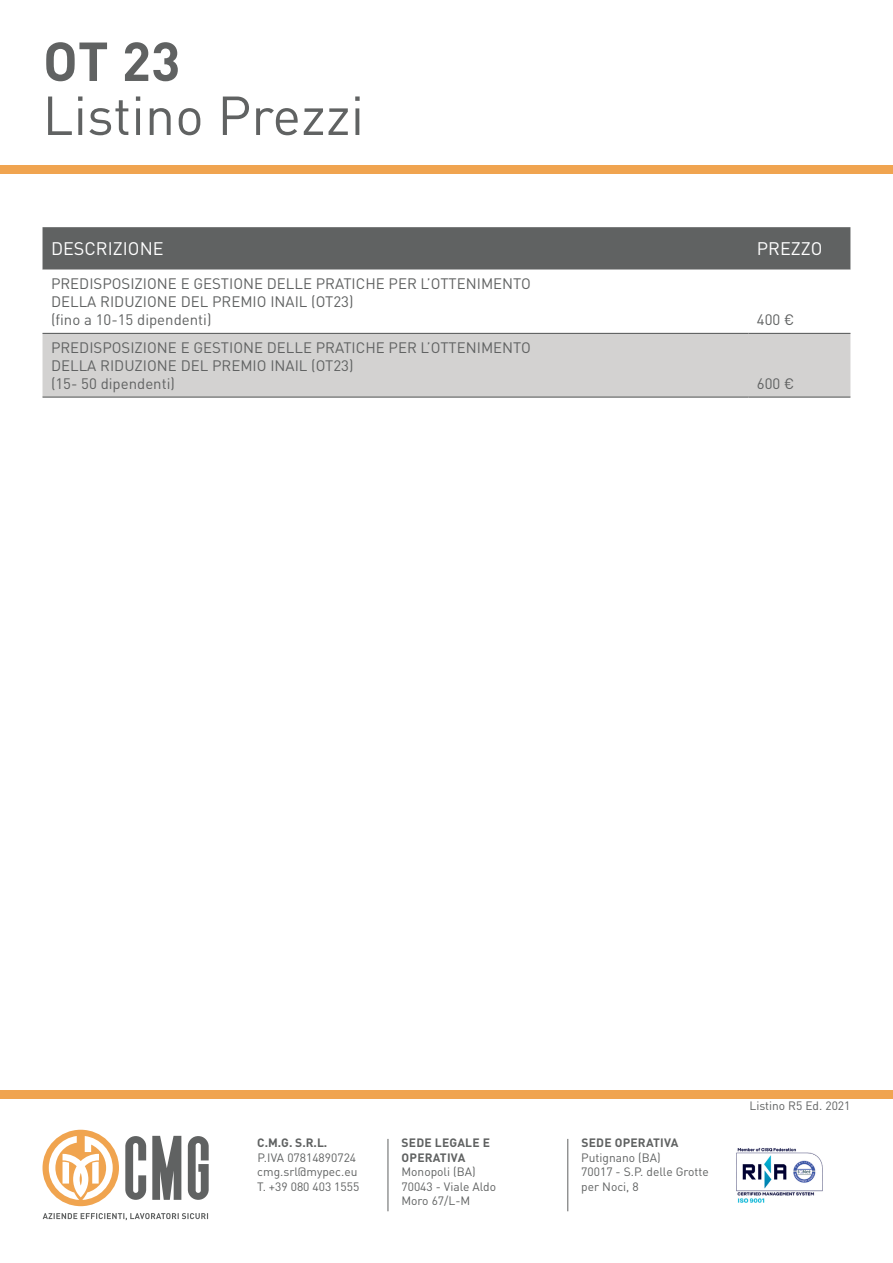
<style>
.page{position:relative;width:893px;height:1263px;background:#fff}
.page>*{position:absolute;margin:0;border:0;box-sizing:border-box;transform-origin:0 0}
.t1{font:54px "DIN Pro";color:#606262}
.t2{font:700 54px "DIN Pro";color:#606262}
.t3{font:18px "DIN Pro";color:#fff}
.t4{font:15px "DIN Pro";color:#606262}
.t5{font:12px/14.4px "DIN Pro";color:#606262}
.t6{font:700 12px/14.4px "DIN Pro";letter-spacing:.02em;color:#606262}
</style>
<div class="page">
<div style="left:43px;top:227px;width:807px;height:43px;background:#606262"></div>
<svg style="left:43px;top:332px;width:807px;height:1px"></svg>
<div style="left:43px;top:334px;width:807px;height:62px;background:#d3d2d1"></div>
<hr style="left:43px;top:333px;width:705px;height:1px;background:#606262">
<hr style="left:748px;top:333px;width:102px;height:1px;background:#606262">
<hr style="left:43px;top:396px;width:705px;height:2px;background:#606262">
<hr style="left:748px;top:396px;width:102px;height:2px;background:#606262">
<div style="left:0;top:1091px;width:893px;height:8px;background:#f0a450"></div>
<div style="left:0;top:166px;width:893px;height:8px;background:#f0a450"></div>
<svg style="left:43px;top:1130px;width:76px;height:76px"></svg>
<svg style="left:125px;top:1136px;width:21px;height:64px"></svg>
<svg style="left:152px;top:1136px;width:29px;height:64px;background:#7e7f7f"></svg>
<svg style="left:188px;top:1136px;width:21px;height:64px"></svg>
<svg style="left:43px;top:1213px;width:165px;height:7px"></svg>
<hr style="left:388px;top:1139px;width:1px;height:72px;background:#606262">
<hr style="left:567px;top:1139px;width:1px;height:72px;background:#606262">
<img style="left:736px;top:1147px;width:87px;height:55px">
<p class="t2" style="left:43px;top:16px;width:139px">OT 23</p>
<p class="t1" style="left:43px;top:73px;width:323px">Listino Prezzi</p>
<p class="t3" style="left:51px;top:234px;width:114px">DESCRIZIONE</p>
<p class="t3" style="left:757px;top:234px;width:67px">PREZZO</p>
<p class="t4" style="left:51px;top:272px;width:481px">PREDISPOSIZIONE E GESTIONE DELLE PRATICHE PER L’OTTENIMENTO</p>
<p class="t4" style="left:51px;top:290px;width:304px">DELLA RIDUZIONE DEL PREMIO INAIL (OT23)</p>
<p class="t4" style="left:51px;top:308px;width:162px">(fino a 10-15 dipendenti)</p>
<p class="t4" style="left:757px;top:308px;width:39px">400 €</p>
<p class="t4" style="left:51px;top:335px;width:481px">PREDISPOSIZIONE E GESTIONE DELLE PRATICHE PER L’OTTENIMENTO</p>
<p class="t4" style="left:51px;top:353px;width:304px">DELLA RIDUZIONE DEL PREMIO INAIL (OT23)</p>
<p class="t4" style="left:51px;top:371px;width:125px">(15- 50 dipendenti)</p>
<p class="t4" style="left:757px;top:371px;width:39px">600 €</p>
<p class="t6" style="left:257px;top:1134px;width:72px">C.M.G. S.R.L.</p>
<p class="t5" style="left:257px;top:1149px;width:100px">P.IVA 07814890724</p>
<p class="t5" style="left:257px;top:1163px;width:102px">cmg.srl@mypec.eu</p>
<p class="t5" style="left:257px;top:1178px;width:104px">T. +39 080 403 1555</p>
<p class="t6" style="left:402px;top:1134px;width:90px">SEDE LEGALE E<br>OPERATIVA</p>
<p class="t5" style="left:401px;top:1163px;width:96px">Monopoli (BA)<br>70043 - Viale Aldo<br>Moro 67/L-M</p>
<p class="t6" style="left:581px;top:1134px;width:99px">SEDE OPERATIVA</p>
<p class="t5" style="left:581px;top:1149px;width:129px">Putignano (BA)<br>70017 - S.P. delle Grotte per Noci, 8</p>
<p class="t5" style="left:749px;top:1097px;width:102px">Listino R5 Ed. 2021</p>
</div>
